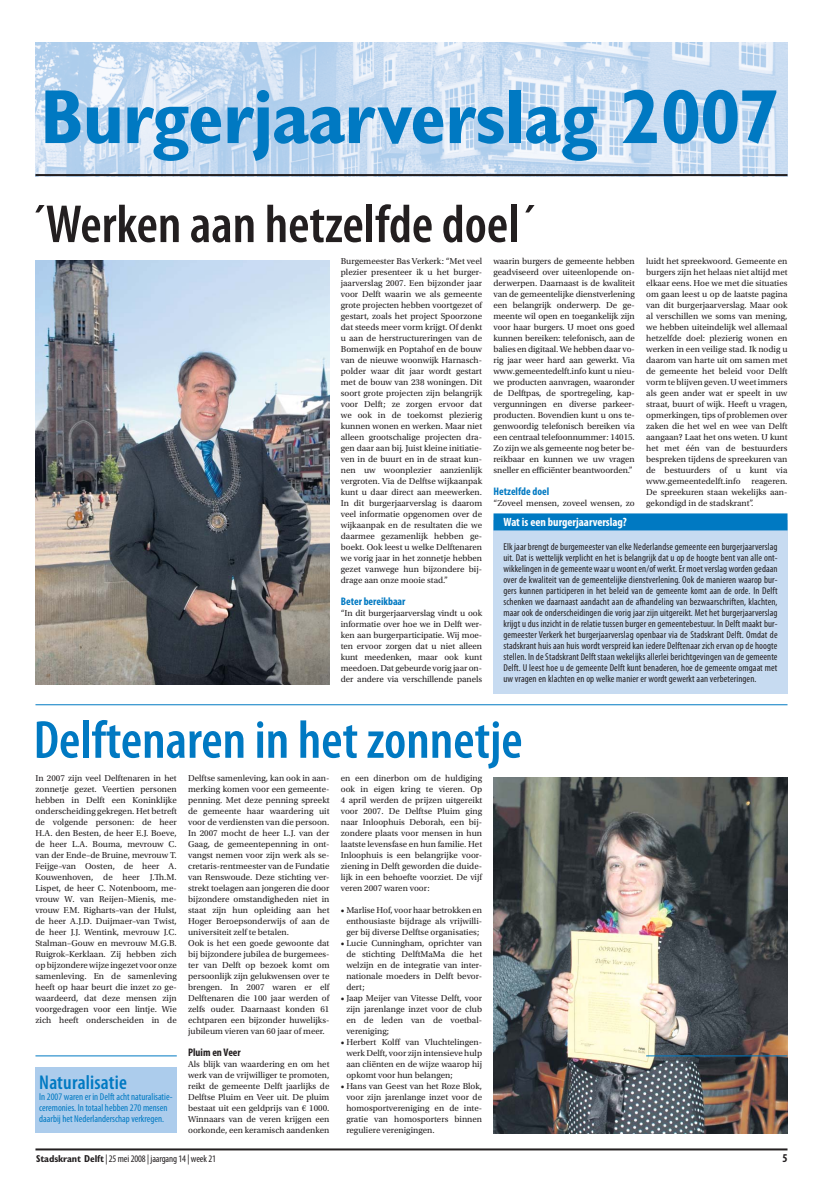
<style>
.page{position:relative;width:823px;height:1191px;background:#fff}
.page>*{position:absolute;margin:0;border:0;box-sizing:border-box;transform-origin:0 0}
.t1{font:700 condensed 77px "Gill Sans Std";letter-spacing:-.01em;color:#0079c2}
.t2{font:600 condensed 54px "Myriad Pro";color:#231f20}
.t3{font:600 condensed 54px "Myriad Pro";color:#0079c2}
.t4{font:600 condensed 20px "Myriad Pro";letter-spacing:.01em;color:#0079c2}
.t5{font:700 condensed 12px "Myriad Pro";color:#fff}
.t6{font:700 condensed 12px "Myriad Pro";color:#231f20}
.t7{font:700 condensed 11px "Myriad Pro";color:#0079c2}
.t8{font:700 condensed 11px "Myriad Pro";color:#231f20}
.t9{font:condensed 10px/11px "Myriad Pro";letter-spacing:.01em;color:#231f20;text-align:justify}
.t10{font:condensed 10px/11px "Myriad Pro";color:#0079c2}
.t11{font:condensed 10px "Myriad Pro";letter-spacing:-.01em;color:#231f20}
.t12{font:9px/11px "Utopia Std";color:#231f20;text-align:justify}
.s1{font-family:"Gill Sans Std";font-weight:700}
</style>
<div class="page">
<hr style="left:35px;top:1148px;width:752px;height:2px;background:#231f20">
<img style="left:35px;top:43px;width:752px;height:131px">
<hr style="left:35px;top:174px;width:752px;height:2px;background:#231f20">
<hr style="left:35px;top:704px;width:752px;height:1px;background:#0079c2">
<img style="left:35px;top:260px;width:294px;height:424px">
<img style="left:493px;top:777px;width:294px;height:356px">
<div style="left:493px;top:520px;width:294px;height:173px;background:#c7dbf1"></div>
<hr style="left:645px;top:1055px;width:142px;height:1px;background:#0079c2">
<hr style="left:35px;top:1055px;width:142px;height:1px;background:#0079c2">
<div style="left:35px;top:1067px;width:142px;height:66px;background:#acccec"></div>
<div style="left:493px;top:513px;width:294px;height:17px;background:#0079c2"></div>
<h1 class="t1" style="left:40px;top:88px;width:740px">Burgerjaarverslag 2007</h1>
<h2 class="t2" style="left:30px;top:203px;width:507px">´Werken aan hetzelfde doel´</h2>
<p class="t12" style="left:340px;top:256px;width:143px">Burgemeester Bas Verkerk: “Met veel plezier presenteer ik u het burger&shy;jaarverslag 2007. Een bijzonder jaar voor Delft waarin we als gemeente grote projecten hebben voortgezet of gestart, zoals het project Spoorzone dat steeds meer vorm krijgt. Of denkt u aan de herstructureringen van de Bomenwijk en Poptahof en de bouw van de nieuwe woonwijk Harnasch&shy;polder waar dit jaar wordt gestart met de bouw van 238 woningen. Dit soort grote projecten zijn belangrijk voor Delft; ze zorgen ervoor dat we ook in de toekomst plezierig kunnen wonen en werken. Maar niet alleen grootschalige projecten dra&shy;gen daar aan bij. Juist kleine initiatie&shy;ven in de buurt en in de straat kun&shy;nen uw woonplezier aanzienlijk vergroten. Via de Delftse wijkaanpak kunt u daar direct aan meewerken.<br>In dit burgerjaarverslag is daarom veel informatie opgenomen over de wijkaanpak en de resultaten die we daarmee gezamenlijk hebben ge&shy;boekt. Ook leest u welke Delftenaren we vorig jaar in het zonnetje hebben gezet vanwege hun bijzondere bij&shy;drage aan onze mooie stad.”</p>
<p class="t7" style="left:340px;top:597px;width:66px">Beter bereikbaar</p>
<p class="t12" style="left:340px;top:608px;width:143px">“In dit burgerjaarverslag vindt u ook informatie over hoe we in Delft wer&shy;ken aan burgerparticipatie. Wij moe&shy;ten ervoor zorgen dat u niet alleen kunt meedenken, maar ook kunt meedoen. Dat gebeurde vorig jaar on&shy;der andere via verschillende panels</p>
<p class="t12" style="left:493px;top:256px;width:143px">waarin burgers de gemeente hebben geadviseerd over uiteen lopende on&shy;derwerpen. Daarnaast is de kwaliteit van de gemeentelijke dienstverlening een belangrijk onderwerp. De ge&shy;meente wil open en toegankelijk zijn voor haar burgers. U moet ons goed kunnen bereiken: telefonisch, aan de balies en digi taal. We hebben daar vo&shy;rig jaar weer hard aan gewerkt. Via www.gemeentedelft.info kunt u nieu&shy;we producten aanvragen, waaronder de Delftpas, de sportregeling, kap&shy;vergunningen en diverse parkeer&shy;producten. Bovendien kunt u ons te&shy;genwoordig telefonisch bereiken via een centraal telefoonnummer: 14015.<br>Zo zijn we als gemeente nog beter be&shy;reikbaar en kunnen we uw vragen sneller en efficiënter beantwoorden.”</p>
<p class="t7" style="left:493px;top:487px;width:57px">Hetzelfde doel</p>
<p class="t12" style="left:493px;top:498px;width:143px">“Zoveel mensen, zoveel wensen, zo</p>
<p class="t12" style="left:645px;top:256px;width:143px">luidt het spreekwoord. Gemeente en burgers zijn het helaas niet altijd met elkaar eens. Hoe we met die situaties om gaan leest u op de laatste pagina van dit burgerjaarverslag. Maar ook al verschillen we soms van mening, we hebben uiteindelijk wel allemaal hetzelfde doel: plezierig wonen en werken in een veilige stad. Ik nodig u daarom van harte uit om samen met de gemeente het beleid voor Delft vorm te blijven geven. U weet immers als geen ander wat er speelt in uw straat, buurt of wijk. Heeft u vragen, opmerkingen, tips of problemen over zaken die het wel en wee van Delft aangaan? Laat het ons weten. U kunt het met één van de bestuurders bespreken tijdens de spreekuren van de bestuurders of u kunt via www.gemeentedelft.info reageren.<br>De spreekuren staan wekelijks aan&shy;gekondigd in de stadskrant”.</p>
<h3 class="t5" style="left:503px;top:517px;width:125px">Wat is een burgerjaarverslag?</h3>
<p class="t9" style="left:503px;top:542px;width:275px">Elk jaar brengt de burgemeester van elke Nederlandse gemeente een burgerjaarverslag uit. Dat is wettelijk verplicht en het is belangrijk dat u op de hoogte bent van alle ont&shy;wikkelingen in de gemeente waar u woont en/of werkt. Er moet verslag worden gedaan over de kwaliteit van de gemeentelijke dienstverlening. Ook de manieren waarop bur&shy;gers kunnen participeren in het beleid van de gemeente komt aan de orde. In Delft schenken we daarnaast aandacht aan de afhandeling van bezwaarschriften, klachten, maar ook de onderscheidingen die vorig jaar zijn uitgereikt. Met het burgerjaarverslag krijgt u dus inzicht in de relatie tussen burger en gemeentebestuur. In Delft maakt bur&shy;gemeester Verkerk het burgerjaarverslag openbaar via de Stadskrant Delft. Omdat de stadskrant huis aan huis wordt verspreid kan iedere Delftenaar zich ervan op de hoogte stellen. In de Stadskrant Delft staan wekelijks allerlei berichtgevingen van de gemeente Delft. U leest hoe u de gemeente Delft kunt benaderen, hoe de gemeente omgaat met uw vragen en klachten en op welke manier er wordt gewerkt aan verbeteringen.</p>
<h2 class="t3" style="left:34px;top:719px;width:490px">Delftenaren in het zonnetje</h2>
<p class="t12" style="left:188px;top:773px;width:143px;text-align:left">Delftse samenleving, kan ook in aan&shy;merking komen voor een gemeente&shy;penning. Met deze penning spreekt de gemeente haar waardering uit voor de verdiensten van die persoon.<br>In 2007 mocht de heer L.J. van der Gaag, de gemeentepenning in ont&shy;vangst nemen voor zijn werk als se&shy;cretaris-rentmeester van de Fundatie van Renswoude. Deze stichting ver&shy;strekt toelagen aan jongeren die door bijzondere omstandigheden niet in staat zijn hun opleiding aan het Hoger Beroepsonderwijs of aan de universiteit zelf te betalen.<br>Ook is het een goede gewoonte dat bij bijzondere jubilea de burgemees&shy;ter van Delft op bezoek komt om persoonlijk zijn gelukwensen over te brengen. In 2007 waren er elf Delftenaren die 100 jaar werden of zelfs ouder. Daarnaast konden 61 echtparen een bijzonder huwelijks&shy;jubileum vieren van 60 jaar of meer.</p>
<p class="t8" style="left:188px;top:1048px;width:54px">Pluim en Veer</p>
<p class="t12" style="left:188px;top:1059px;width:143px">Als blijk van waardering en om het werk van de vrijwilliger te promoten, reikt de gemeente Delft jaarlijks de Delftse Pluim en Veer uit. De pluim bestaat uit een geldprijs van € 1000.<br>Winnaars van de veren krijgen een oorkonde, een keramisch aandenken</p>
<p class="t12" style="left:340px;top:773px;width:143px">en een dinerbon om de huldiging ook in eigen kring te vieren. Op 4 april werden de prijzen uitgereikt voor 2007. De Delftse Pluim ging naar Inloophuis Deborah, een bij&shy;zondere plaats voor mensen in hun laatste levensfase en hun familie. Het Inloophuis is een belangrijke voor&shy;ziening in Delft geworden die duide&shy;lijk in een behoefte voorziet. De vijf veren 2007 waren voor:</p>
<p class="t12" style="left:346px;top:905px;width:137px;text-indent:-5px">• Marlise Hof, voor haar betrokken en enthousiaste bijdrage als vrijwilli&shy;ger bij diverse Delftse organisaties;</p>
<p class="t12" style="left:346px;top:938px;width:137px;text-indent:-5px">• Lucie Cunningham, oprichter van de stichting DelftMaMa die het welzijn en de integratie van inter&shy;nationale moeders in Delft bevor&shy;dert;</p>
<p class="t12" style="left:346px;top:993px;width:137px;text-indent:-5px">• Jaap Meijer van Vitesse Delft, voor zijn jarenlange inzet voor de club en de leden van de voetbal&shy;vereniging;</p>
<p class="t12" style="left:346px;top:1037px;width:137px;text-indent:-5px">• Herbert Kolff van Vluchtelingen&shy;werk Delft, voor zijn intensieve hulp aan cliënten en de wijze waarop hij opkomt voor hun belangen;</p>
<p class="t12" style="left:346px;top:1081px;width:137px;text-indent:-5px">• Hans van Geest van het Roze Blok, voor zijn jarenlange inzet voor de homosportvereniging en de inte&shy;gratie van homosporters binnen reguliere verenigingen.</p>
<p class="t12" style="left:35px;top:773px;width:143px">In 2007 zijn veel Delftenaren in het zonnetje gezet. Veertien personen hebben in Delft een Koninklijke onderscheiding gekregen. Het betreft de volgende personen: de heer H.A. den Besten, de heer E.J. Boeve, de heer L.A. Bouma, mevrouw C. van der Ende–de Bruine, mevrouw T.<br>Feijge–van Oosten, de heer A.<br>Kouwenhoven, de heer J.Th.M.<br>Lispet, de heer C. Notenboom, me&shy;vrouw W. van Reijen–Mienis, me&shy;vrouw F.M. Righarts–van der Hulst, de heer A.J.D. Duijmaer–van Twist, de heer J.J. Wentink, mevrouw J.C.<br>Stalman–Gouw en mevrouw M.G.B.<br>Ruigrok–Kerklaan. Zij hebben zich op bijzondere wijze ingezet voor onze samenleving. En de samenleving heeft op haar beurt die inzet zo ge&shy;waardeerd, dat deze mensen zijn voorgedragen voor een lintje. Wie zich heeft onderscheiden in de</p>
<h3 class="t4" style="left:39px;top:1075px;width:89px">Naturalisatie</h3>
<p class="t10" style="left:39px;top:1092px;width:135px">In 2007 waren er in Delft acht naturalisa tie&shy;ceremonies. In totaal hebben 270 mensen daarbij het Neder landerschap verkregen.</p>
<p class="t11" style="left:36px;top:1154px;width:181px"><span class="s1">Stadskrant Delft</span> | 25 mei 2008 | jaargang 14 | week 21</p>
<h3 class="t6" style="left:782px;top:1153px;width:7px">5</h3>
</div>
